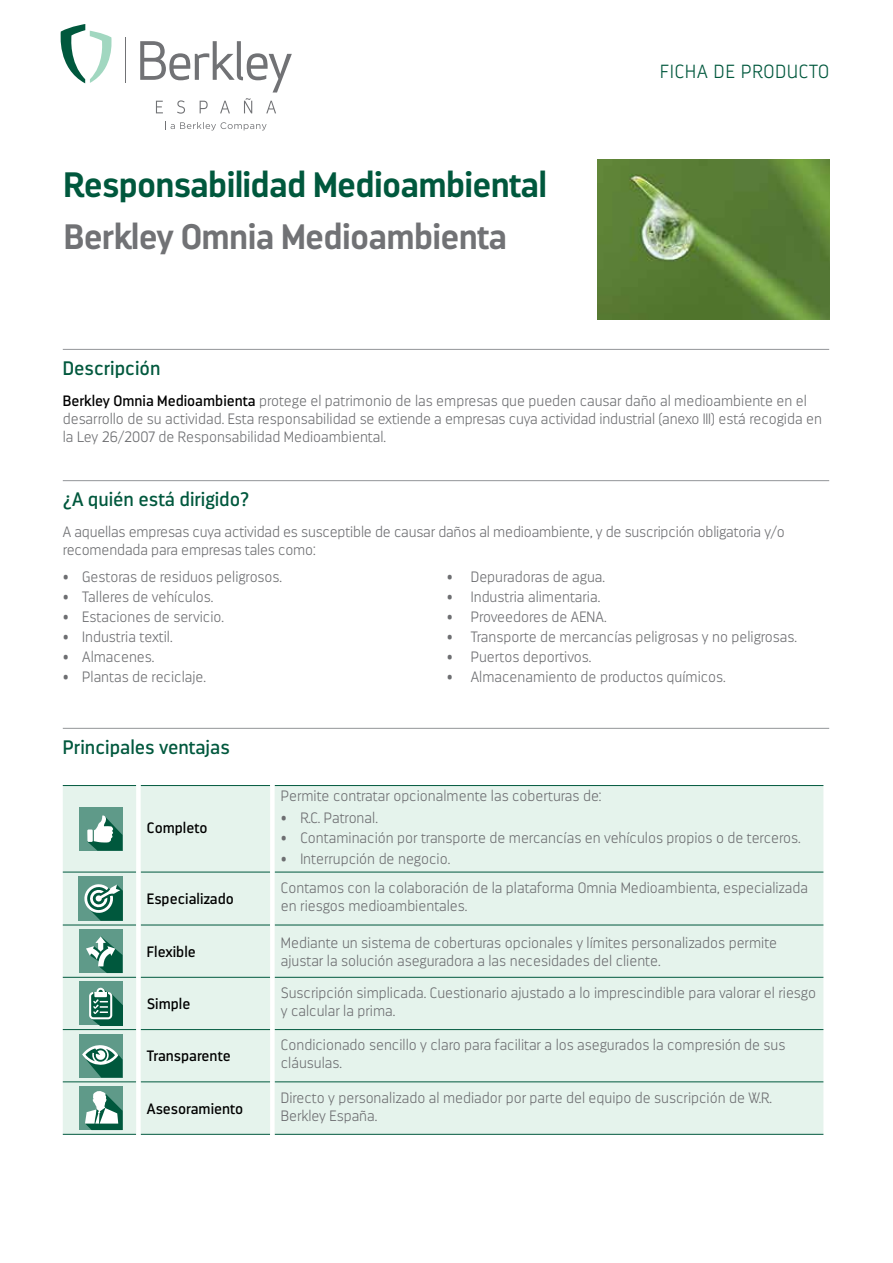
<style>
.page{position:relative;width:893px;height:1263px;background:#fff}
.page>*{position:absolute;margin:0;border:0;box-sizing:border-box;transform-origin:0 0}
.t1{font:700 35.25px "Darwin";letter-spacing:-.02em;color:#00583d}
.t2{font:700 35.25px "Darwin";letter-spacing:-.02em;color:#717275}
.t3{font:19.5px "Darwin";color:#00583d}
.t4{font:200 19.05px "Darwin";letter-spacing:.05em;color:#00583d}
.t5{font:200 15px/18px "Darwin";color:#6d6e71}
.t6{font:15px "Darwin";color:#000}
.s1{font-weight:400;color:#000}
</style>
<div class="page">
<img style="left:597px;top:159px;width:232px;height:161px">
<hr style="left:63px;top:349px;width:766px;height:1px;background:#939598">
<hr style="left:63px;top:480px;width:766px;height:1px;background:#939598">
<hr style="left:63px;top:728px;width:766px;height:1px;background:#939598">
<div style="left:63px;top:786px;width:760px;height:348px;background:#e5f3ec"></div>
<hr style="left:63px;top:785px;width:73px;height:1px;background:#00583d">
<hr style="left:141px;top:785px;width:129px;height:1px;background:#00583d">
<hr style="left:275px;top:785px;width:548px;height:1px;background:#00583d">
<hr style="left:63px;top:872px;width:73px;height:1px;background:#00583d">
<hr style="left:141px;top:872px;width:129px;height:1px;background:#00583d">
<hr style="left:275px;top:872px;width:548px;height:1px;background:#00583d">
<hr style="left:63px;top:925px;width:73px;height:1px;background:#00583d">
<hr style="left:141px;top:925px;width:129px;height:1px;background:#00583d">
<hr style="left:275px;top:925px;width:548px;height:1px;background:#00583d">
<hr style="left:63px;top:977px;width:73px;height:1px;background:#00583d">
<hr style="left:141px;top:977px;width:129px;height:1px;background:#00583d">
<hr style="left:275px;top:977px;width:548px;height:1px;background:#00583d">
<hr style="left:63px;top:1029px;width:73px;height:1px;background:#00583d">
<hr style="left:141px;top:1029px;width:129px;height:1px;background:#00583d">
<hr style="left:275px;top:1029px;width:548px;height:1px;background:#00583d">
<hr style="left:63px;top:1081px;width:73px;height:1px;background:#00583d">
<hr style="left:141px;top:1081px;width:129px;height:1px;background:#00583d">
<hr style="left:275px;top:1081px;width:548px;height:1px;background:#00583d">
<hr style="left:63px;top:1134px;width:73px;height:1px;background:#00583d">
<hr style="left:141px;top:1134px;width:129px;height:1px;background:#00583d">
<hr style="left:275px;top:1134px;width:548px;height:1px;background:#00583d">
<div style="left:136px;top:785px;width:5px;height:87px;background:#fff"></div>
<div style="left:270px;top:785px;width:5px;height:87px;background:#fff"></div>
<div style="left:136px;top:872px;width:5px;height:53px;background:#fff"></div>
<div style="left:270px;top:872px;width:5px;height:53px;background:#fff"></div>
<div style="left:136px;top:925px;width:5px;height:52px;background:#fff"></div>
<div style="left:270px;top:925px;width:5px;height:52px;background:#fff"></div>
<div style="left:136px;top:977px;width:5px;height:52px;background:#fff"></div>
<div style="left:270px;top:977px;width:5px;height:52px;background:#fff"></div>
<div style="left:136px;top:1029px;width:5px;height:53px;background:#fff"></div>
<div style="left:270px;top:1029px;width:5px;height:53px;background:#fff"></div>
<div style="left:136px;top:1082px;width:5px;height:52px;background:#fff"></div>
<div style="left:270px;top:1082px;width:5px;height:52px;background:#fff"></div>
<div style="left:79px;top:807px;width:43px;height:44px;background:#5f9a89"></div>
<svg style="left:87px;top:815px;width:35px;height:36px"></svg>
<div style="left:78px;top:876px;width:45px;height:45px;background:#5f9a89"></div>
<svg style="left:84px;top:884px;width:39px;height:37px"></svg>
<div style="left:79px;top:929px;width:43px;height:44px;background:#5f9a89"></div>
<svg style="left:86px;top:936px;width:36px;height:37px"></svg>
<div style="left:79px;top:981px;width:43px;height:44px;background:#5f9a89"></div>
<svg style="left:89px;top:988px;width:33px;height:37px"></svg>
<div style="left:79px;top:1034px;width:43px;height:43px;background:#5f9a89"></div>
<svg style="left:82px;top:1045px;width:40px;height:32px"></svg>
<div style="left:79px;top:1086px;width:44px;height:44px;background:#5f9a89"></div>
<svg style="left:85px;top:1091px;width:38px;height:39px"></svg>
<svg style="left:60px;top:24px;width:52px;height:59px"></svg>
<hr style="left:125px;top:37px;width:1px;height:46px;background:#717275">
<svg style="left:140px;top:41px;width:152px;height:73px"></svg>
<svg style="left:165px;top:122px;width:102px;height:8px"></svg>
<h1 class="t1" style="left:64px;top:163px;width:485px">Responsabilidad Medioambiental</h1>
<h1 class="t2" style="left:64px;top:215px;width:445px">Berkley Omnia Medioambienta</h1>
<p class="t4" style="left:660px;top:61px;width:170px">FICHA DE PRODUCTO</p>
<h2 class="t3" style="left:63px;top:357px;width:99px">Descripción</h2>
<p class="t5" style="left:63px;top:392px;width:761px"><span class="s1">Berkley Omnia Medioambienta</span> protege el patrimonio de las empresas que pueden causar daño al medioambiente en el desarrollo de su actividad. Esta responsabilidad se extiende a empresas cuya actividad industrial (anexo III) está recogida en la Ley 26/2007 de Responsabilidad Medioambiental.</p>
<h2 class="t3" style="left:63px;top:488px;width:188px">¿A quién está dirigido?</h2>
<p class="t5" style="left:63px;top:523px;width:723px">A aquellas empresas cuya actividad es susceptible de causar daños al medioambiente, y de suscripción obligatoria y/o recomendada para empresas tales como:</p>
<p class="t5" style="left:63px;top:567px;width:221px">• Gestoras de residuos peligrosos.</p>
<p class="t5" style="left:447px;top:567px;width:160px">• Depuradoras de agua.</p>
<p class="t5" style="left:63px;top:588px;width:152px">• Talleres de vehículos.</p>
<p class="t5" style="left:447px;top:588px;width:155px">• Industria alimentaria.</p>
<p class="t5" style="left:63px;top:608px;width:163px">• Estaciones de servicio.</p>
<p class="t5" style="left:447px;top:608px;width:161px">• Proveedores de AENA.</p>
<p class="t5" style="left:63px;top:628px;width:111px">• Industria textil.</p>
<p class="t5" style="left:447px;top:628px;width:352px">• Transporte de mercancías peligrosas y no peligrosas.</p>
<p class="t5" style="left:63px;top:648px;width:93px">• Almacenes.</p>
<p class="t5" style="left:447px;top:648px;width:146px">• Puertos deportivos.</p>
<p class="t5" style="left:63px;top:668px;width:145px">• Plantas de reciclaje.</p>
<p class="t5" style="left:447px;top:668px;width:280px">• Almacenamiento de productos químicos.</p>
<h2 class="t3" style="left:63px;top:735px;width:168px">Principales ventajas</h2>
<p class="t6" style="left:147px;top:818px;width:62px">Completo</p>
<p class="t5" style="left:281px;top:787px;width:322px">Permite contratar opcionalmente las coberturas de:</p>
<p class="t5" style="left:281px;top:809px;width:99px">• R.C. Patronal.</p>
<p class="t5" style="left:281px;top:829px;width:521px">• Contaminación por transporte de mercancías en vehículos propios o de terceros.</p>
<p class="t5" style="left:281px;top:849px;width:171px">• Interrupción de negocio.</p>
<p class="t6" style="left:147px;top:890px;width:89px">Especializado</p>
<p class="t5" style="left:281px;top:879px;width:529px">Contamos con la colaboración de la plataforma Omnia Medioambienta, especializada en riesgos medioambientales.</p>
<p class="t6" style="left:147px;top:942px;width:50px">Flexible</p>
<p class="t5" style="left:281px;top:934px;width:498px">Mediante un sistema de coberturas opcionales y límites personalizados permite ajustar la solución aseguradora a las necesidades del cliente.</p>
<p class="t6" style="left:147px;top:995px;width:45px">Simple</p>
<p class="t5" style="left:281px;top:984px;width:537px">Suscripción simplicada. Cuestionario ajustado a lo imprescindible para valorar el riesgo y calcular la prima.</p>
<p class="t6" style="left:147px;top:1047px;width:85px">Transparente</p>
<p class="t5" style="left:281px;top:1036px;width:506px">Condicionado sencillo y claro para facilitar a los asegurados la compresión de sus cláusulas.</p>
<p class="t6" style="left:147px;top:1099px;width:98px">Asesoramiento</p>
<p class="t5" style="left:281px;top:1089px;width:493px">Directo y personalizado al mediador por parte del equipo de suscripción de W.R.<br>Berkley España.</p>
</div>
